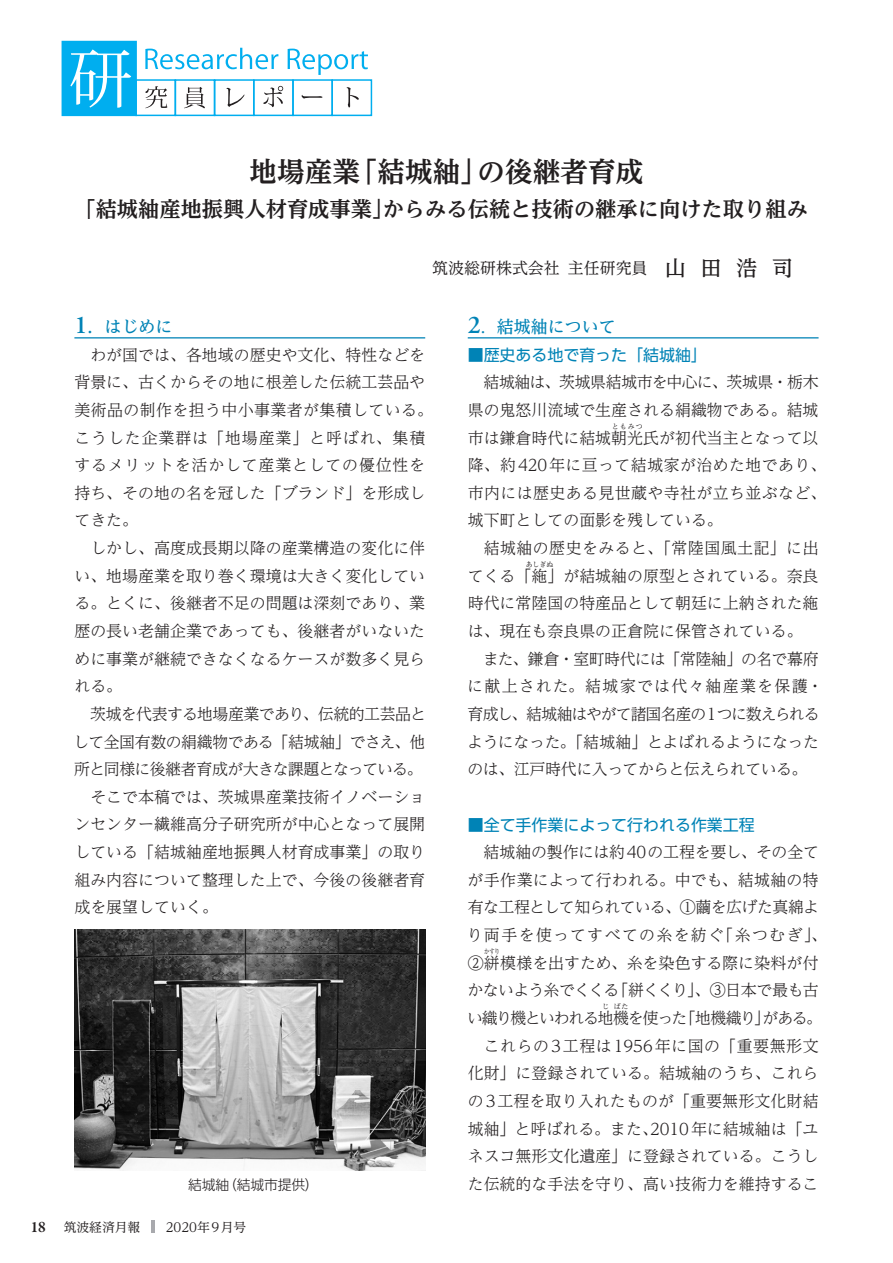
<style>
.page{position:relative;width:893px;height:1263px;background:#fff}
.page>*{position:absolute;margin:0;border:0;box-sizing:border-box;transform-origin:0 0}
.t1{font:700 27.6px "UD Reimin Pr 6 N";color:#231f20}
.t2{font:700 21.3px "UD Reimin Pr 6 N";color:#231f20}
.t3{font:500 16.95px "UD Reimin Pr 6 N";color:#0083b6}
.t4{font:300 15.9px/27.6px "UD Reimin Pr 6 N";color:#231f20;text-align:justify}
.t5{font:300 15.9px/27.6px "UD Reimin Pr 6 N";letter-spacing:.025em;color:#231f20}
.t6{font:300 15.9px/27.6px "UD Reimin Pr 6 N";letter-spacing:-.03em;color:#231f20}
.t7{font:300 15.9px/27.6px "UD Reimin Pr 6 N";letter-spacing:-.06em;color:#231f20}
.t8{font:300 15.9px "UD Reimin Pr 6 N";letter-spacing:-.035em;color:#231f20}
.t9{font:15.9px "UD Shin Go Pr 6";color:#0083b6}
.t10{font:300 15.9px "UD Reimin Pr 6 N";letter-spacing:-.055em;color:#231f20}
.t11{font:15.9px "UD Reimin Pr 6 N";color:#231f20}
.t12{font:300 13.8px "UD Shin Go Pro";letter-spacing:-.015em;color:#231f20}
.t13{font:12.75px "UD Reimin Pr 6 N";color:#231f20}
.t14{font:300 6.9px "UD Reimin Pr 6 N";color:#231f20}
.t15{font:300 6.9px "UD Reimin Pr 6 N";color:#231f20;scale:.76 1}
.s1{font-weight:500;font-size:21.3px}
.s2{font-family:"Adobe Garamond Pro";font-weight:600;font-size:25.5px}
.s3{font-weight:300;font-size:15.9px}
.s4{font-family:"Garamond Premr Pro";font-weight:600;font-size:15.9px}
</style>
<div class="page">
<div style="left:62px;top:42px;width:74px;height:73px;background:#00aeef"></div>
<div style="left:62px;top:41px;width:75px;height:75px;border:2px solid #00aeef"></div>
<svg style="left:70px;top:49px;width:61px;height:59px"></svg>
<div style="left:135px;top:79px;width:41px;height:37px;border:2px solid #00aeef"></div>
<div style="left:175px;top:79px;width:40px;height:37px;border:2px solid #00aeef"></div>
<svg style="left:145px;top:86px;width:22px;height:22px"></svg>
<svg style="left:184px;top:87px;width:21px;height:21px"></svg>
<div style="left:214px;top:79px;width:41px;height:37px;border:2px solid #00aeef"></div>
<svg style="left:226px;top:88px;width:19px;height:19px"></svg>
<div style="left:253px;top:79px;width:41px;height:37px;border:2px solid #00aeef"></div>
<svg style="left:263px;top:86px;width:20px;height:21px"></svg>
<div style="left:292px;top:79px;width:41px;height:37px;border:2px solid #00aeef"></div>
<svg style="left:302px;top:95px;width:20px;height:3px"></svg>
<div style="left:331px;top:79px;width:41px;height:37px;border:2px solid #00aeef"></div>
<svg style="left:346px;top:87px;width:13px;height:20px"></svg>
<svg style="left:145px;top:48px;width:133px;height:21px"></svg>
<svg style="left:288px;top:49px;width:80px;height:26px"></svg>
<hr style="left:74px;top:337px;width:351px;height:1px;background:#0083b6">
<hr style="left:468px;top:337px;width:351px;height:1px;background:#0083b6">
<img style="left:74px;top:929px;width:351px;height:241px">
<hr style="left:151px;top:1220px;width:4px;height:13px;background:#a8a9ad">
<h1 class="t1" style="left:250px;top:149px;width:395px">地場産業「結城紬」の後継者育成</h1>
<h2 class="t2" style="left:74px;top:191px;width:735px">「結城紬産地振興人材育成事業」からみる伝統と技術の継承に向けた取り組み</h2>
<p class="t11" style="left:432px;top:255px;width:362px">筑波総研株式会社主任研究員 <span class="s1">山 田 浩 司</span></p>
<p class="t3" style="left:74px;top:313px;width:100px"><span class="s2">1</span>．はじめに</p>
<p class="t5" style="left:74px;top:340px;width:360px;text-indent:16px">わが国では、各地域の歴史や文化、特性などを背景に、古くからその地に根差した伝統工芸品や美術品の制作を担う中小事業者が集積している。こうした企業群は「地場産業」と呼ばれ、集積するメリットを活かして産業としての優位性を持ち、その地の名を冠した「ブランド」を形成してきた。</p>
<p class="t4" style="left:74px;top:534px;width:352px;text-indent:16px">しかし、高度成長期以降の産業構造の変化に伴い、地場産業を取り巻く環境は大きく変化している。とくに、後継者不足の問題は深刻であり、業歴の長い老舗企業であっても、後継者がいないために事業が継続できなくなるケースが数多く見られる。</p>
<p class="t8" style="left:90px;top:701px;width:337px">茨城を代表する地場産業であり、伝統的工芸品と</p>
<p class="t8" style="left:73px;top:729px;width:354px">して全国有数の絹織物である「結城紬」でさえ、他</p>
<p class="t10" style="left:74px;top:756px;width:350px">所と同様に後継者育成が大きな課題となっている。</p>
<p class="t4" style="left:90px;top:782px;width:336px">そこで本稿では、茨城県産業技術イノベーショ</p>
<p class="t4" style="left:74px;top:810px;width:352px">ンセンター繊維高分子研究所が中心となって展開</p>
<p class="t4" style="left:74px;top:838px;width:352px">している「結城紬産地振興人材育成事業」の取り</p>
<p class="t4" style="left:74px;top:865px;width:352px">組み内容について整理した上で、今後の後継者育</p>
<p class="t4" style="left:74px;top:893px;width:145px">成を展望していく。</p>
<p class="t3" style="left:468px;top:313px;width:150px"><span class="s2">2</span><span class="s3">．</span>結城紬について</p>
<p class="t9" style="left:468px;top:342px;width:241px">■歴史ある地で育った「結城紬」</p>
<p class="t4" style="left:468px;top:368px;width:352px;text-indent:16px">結城紬は、茨城県結城市を中心に、茨城県・栃木県の鬼怒川流域で生産される絹織物である。結城市は鎌倉時代に結城朝光氏が初代当主となって以</p>
<p class="t14" style="left:612px;top:420px;width:32px">ともみつ</p>
<p class="t4" style="left:468px;top:451px;width:360px">降、約420年に亘って結城家が治めた地であり、市内には歴史ある見世蔵や寺社が立ち並ぶなど、城下町としての面影を残している。</p>
<p class="t4" style="left:468px;top:534px;width:352px;text-align:right">結城紬の歴史をみると、「常陸国風土記」に出てくる「絁」が結城紬の原型とされている。奈良</p>
<p class="t14" style="left:526px;top:559px;width:29px">あしぎぬ</p>
<p class="t4" style="left:468px;top:589px;width:352px">時代に常陸国の特産品として朝廷に上納された絁は、現在も奈良県の正倉院に保管されている。</p>
<p class="t6" style="left:467px;top:644px;width:357px;text-indent:16px">また、鎌倉・室町時代には「常陸紬」の名で幕府に献上された。結城家では代々紬産業を保護・育成し、結城紬はやがて諸国名産の1つに数えられるようになった。「結城紬」とよばれるようになったのは、江戸時代に入ってからと伝えられている。</p>
<p class="t9" style="left:468px;top:811px;width:289px">■全て手作業によって行われる作業工程</p>
<p class="t4" style="left:467px;top:838px;width:362px;text-align:center">結城紬の製作には約40の工程を要し、その全て<br>が手作業によって行われる。中でも、結城紬の特有な工程として知られている、①繭を広げた真綿より両手を使ってすべての糸を紡ぐ「糸つむぎ」、<br>②絣模様を出すため、糸を染色する際に染料が付</p>
<p class="t15" style="left:484px;top:946px;width:22px">かすり</p>
<p class="t7" style="left:467px;top:976px;width:357px">かないよう糸でくくる「絣くくり」、③日本で最も古い織り機といわれる地機を使った「地機織り」がある。</p>
<p class="t14" style="left:602px;top:1001px;width:8px">じ</p>
<p class="t14" style="left:614px;top:1001px;width:16px">ばた</p>
<p class="t4" style="left:468px;top:1031px;width:352px;text-indent:16px">これらの3工程は1956年に国の「重要無形文化財」に登録されている。結城紬のうち、これらの3工程を取り入れたものが「重要無形文化財結城紬」と呼ばれる。また、2010年に結城紬は「ユネスコ無形文化遺産」に登録されている。こうし</p>
<p class="t12" style="left:188px;top:1174px;width:132px">結城紬（結城市提供）</p>
<p class="t4" style="left:468px;top:1169px;width:352px">た伝統的な手法を守り、高い技術力を維持するこ</p>
<p class="t13" style="left:30px;top:1216px;width:217px"><span class="s4">18</span> 筑波経済月報　　2020年 9月号</p>
</div>
